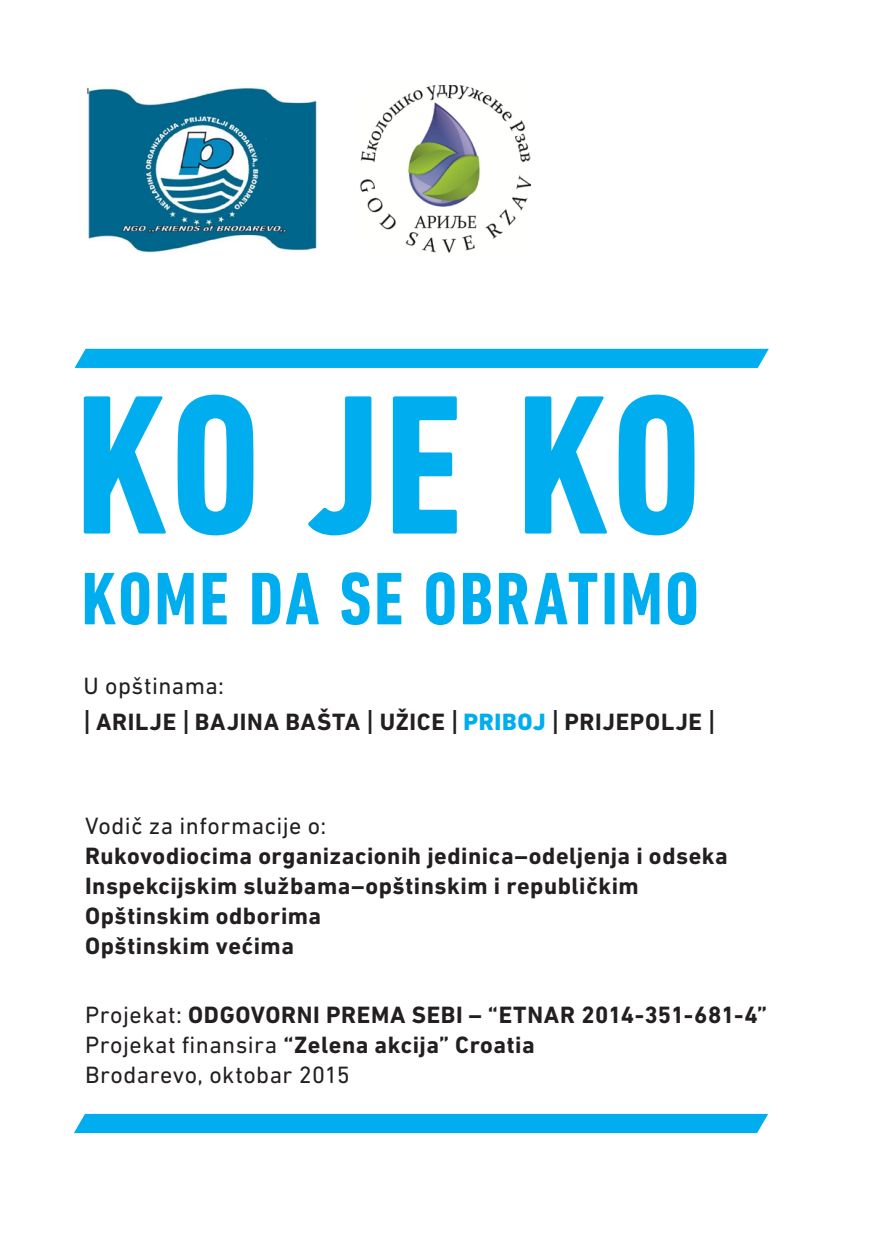
<style>
.page{position:relative;width:893px;height:1259px;background:#fff}
.page>*{position:absolute;margin:0;border:0;box-sizing:border-box;transform-origin:0 0}
.t1{font:700 condensed 201.6px "DIN Next LT Pro";color:#00aeef}
.t2{font:700 condensed 75.6px "DIN Next LT Pro";letter-spacing:.03em;color:#00aeef}
.t3{font:700 24px "DIN Next LT Pro";letter-spacing:.025em;color:#231f20}
.t4{font:24px "DIN Next LT Pro";letter-spacing:.02em;color:#231f20}
.s1{font-family:"Cronos Pro Bold Subh";font-weight:400}
.s2{font-weight:800;color:#00aeef}
.s3{font-weight:400}
</style>
<div class="page">
<div style="left:74px;top:1114px;width:694px;height:19px;background:#00aeef"></div>
<div style="left:75px;top:349px;width:694px;height:19px;background:#00aeef"></div>
<img style="left:87px;top:87px;width:230px;height:166px">
<img style="left:360px;top:85px;width:170px;height:168px">
<p class="t1" style="left:75px;top:351px;width:629px">KO JE KO</p>
<p class="t2" style="left:81px;top:556px;width:619px">KOME DA SE OBRATIMO</p>
<p class="t4" style="left:84px;top:671px;width:142px">U opštinama:</p>
<p class="t3" style="left:84px;top:707px;width:634px"><span class="s1">|</span> ARILJE <span class="s1">|</span> BAJINA BAŠTA <span class="s1">|</span> UŽICE <span class="s1">|</span> <span class="s2">PRIBOJ</span> <span class="s1">|</span> PRIJEPOLJE <span class="s1">|</span></p>
<p class="t4" style="left:85px;top:812px;width:243px">Vodič za informacije o:</p>
<p class="t3" style="left:85px;top:841px;width:644px">Rukovodiocima organizacionih jedinica–odeljenja i odseka</p>
<p class="t3" style="left:85px;top:871px;width:555px">Inspekcijskim službama–opštinskim i republičkim</p>
<p class="t3" style="left:85px;top:901px;width:238px">Opštinskim odborima</p>
<p class="t3" style="left:85px;top:931px;width:210px">Opštinskim većima</p>
<p class="t3" style="left:85px;top:1001px;width:683px"><span class="s3">Projekat:</span> ODGOVORNI PREMA SEBI – “ETNAR 2014-351-681-4”</p>
<p class="t3" style="left:85px;top:1031px;width:451px"><span class="s3">Projekat finansira</span> “Zelena akcija” Croatia</p>
<p class="t4" style="left:85px;top:1061px;width:266px">Brodarevo, oktobar 2015</p>
</div>
